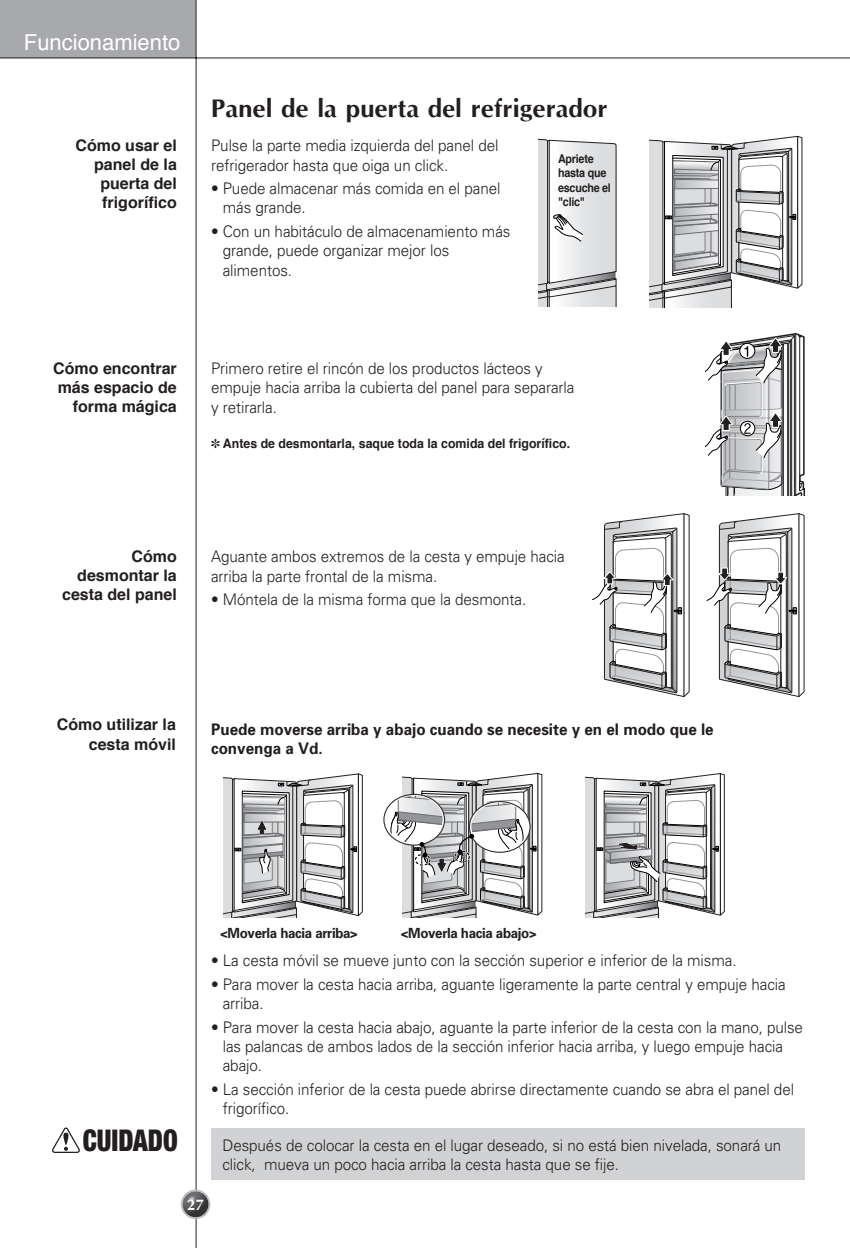
<style>
.page{position:relative;width:850px;height:1248px;background:#fff}
.page>*{position:absolute;margin:0;border:0;box-sizing:border-box;transform-origin:0 0}
.t1{font:900 condensed 30px "Helvetica Neue";color:#231f20;scale:.88 1}
.t2{font:700 26px "Optane";color:#231f20}
.t3{font:22px "Helvetica";color:#fff}
.t4{font:300 16px/19.2px "Univers";letter-spacing:-.005em;color:#231f20;scale:.95 1}
.t5{font:700 16px/19.2px "Helvetica";color:#231f20;text-align:right}
.t6{font:700 16px/19.2px "Univers";color:#231f20;scale:.95 1}
.t7{font:700 16px "Optane";color:#fff}
.t8{font:700 14px "Univers";letter-spacing:-.025em;color:#231f20;scale:.95 1}
.t9{font:700 13px "Helvetica";color:#231f20;scale:.95 1}
.t10{font:700 12px/14.4px "Helvetica";letter-spacing:-.025em;color:#231f20;scale:.9 1}
</style>
<div class="page">
<div style="left:0;top:1px;width:196px;height:56px;background:#a8a9ad"></div>
<hr style="left:196px;top:1px;width:1px;height:1247px;background:#231f20">
<hr style="left:0;top:57px;width:850px;height:1px;background:#231f20">
<svg style="left:181px;top:1190px;width:29px;height:29px"></svg>
<img style="left:183px;top:1191px;width:26px;height:26px;border-radius:50%">
<svg style="left:705px;top:333px;width:101px;height:162px"></svg>
<svg style="left:592px;top:513px;width:98px;height:184px"></svg>
<svg style="left:706px;top:513px;width:99px;height:184px"></svg>
<svg style="left:539px;top:138px;width:78px;height:168px"></svg>
<svg style="left:649px;top:136px;width:154px;height:172px"></svg>
<svg style="left:585px;top:773px;width:140px;height:144px"></svg>
<svg style="left:223px;top:773px;width:140px;height:144px"></svg>
<svg style="left:383px;top:794px;width:62px;height:52px"></svg>
<svg style="left:388px;top:773px;width:155px;height:144px"></svg>
<div style="left:212px;top:1129px;width:593px;height:51px;background:#d1d2d4"></div>
<svg style="left:52px;top:1128px;width:28px;height:25px"></svg>
<h3 class="t3" style="left:24px;top:33px;width:158px">Funcionamiento</h3>
<p class="t5" style="left:76px;top:137px;width:103px">Cómo usar el panel de la puerta del frigorífico</p>
<h2 class="t2" style="left:211px;top:93px;width:398px">Panel de la puerta del refrigerador</h2>
<p class="t4" style="left:211px;top:138px;width:304px">Pulse la parte media izquierda del panel del refrigerador hasta que oiga un click.</p>
<p class="t4" style="left:223px;top:180px;width:294px;text-indent:-12px">• Puede almacenar más comida en el panel más grande.</p>
<p class="t4" style="left:223px;top:223px;width:304px;text-indent:-12px">• Con un habitáculo de almacenamiento más grande, puede organizar mejor los alimentos.</p>
<p class="t10" style="left:558px;top:152px;width:60px">Apriete hasta que escuche el "clic"</p>
<p class="t5" style="left:53px;top:360px;width:125px">Cómo encontrar más espacio de forma mágica</p>
<p class="t4" style="left:211px;top:360px;width:384px">Primero retire el rincón de los productos lácteos y empuje hacia arriba la cubierta del panel para separarla y retirarla.</p>
<p class="t9" style="left:211px;top:438px;width:380px">✽ Antes de desmontarla, saque toda la comida del frigorífico.</p>
<p class="t5" style="left:62px;top:548px;width:116px">Cómo desmontar la cesta del panel</p>
<p class="t4" style="left:211px;top:549px;width:374px">Aguante ambos extremos de la cesta y empuje hacia arriba la parte frontal de la misma.</p>
<p class="t4" style="left:211px;top:592px;width:333px">• Móntela de la misma forma que la desmonta.</p>
<p class="t5" style="left:57px;top:717px;width:121px">Cómo utilizar la cesta móvil</p>
<p class="t6" style="left:211px;top:721px;width:531px">Puede moverse arriba y abajo cuando se necesite y en el modo que le convenga a Vd.</p>
<h1 class="t1" style="left:83px;top:1129px;width:109px">CUIDADO</h1>
<p class="t8" style="left:220px;top:927px;width:147px">&lt;Moverla hacia arriba&gt;</p>
<p class="t8" style="left:401px;top:927px;width:145px">&lt;Moverla hacia abajo&gt;</p>
<p class="t4" style="left:211px;top:952px;width:555px">• La cesta móvil se mueve junto con la sección superior e inferior de la misma.</p>
<p class="t4" style="left:223px;top:976px;width:594px;text-indent:-12px">• Para mover la cesta hacia arriba, aguante ligeramente la parte central y empuje hacia arriba.</p>
<p class="t4" style="left:223px;top:1019px;width:612px;text-indent:-12px">• Para mover la cesta hacia abajo, aguante la parte inferior de la cesta con la mano, pulse las palancas de ambos lados de la sección inferior hacia arriba, y luego empuje hacia abajo.</p>
<p class="t4" style="left:223px;top:1081px;width:603px;text-indent:-12px">• La sección inferior de la cesta puede abrirse directamente cuando se abra el panel del frigorífico.</p>
<p class="t4" style="left:222px;top:1137px;width:590px">Después de colocar la cesta en el lugar deseado, si no está bien nivelada, sonará un click, mueva un poco hacia arriba la cesta hasta que se fije.</p>
<p class="t7" style="left:187px;top:1195px;width:19px">27</p>
</div>
